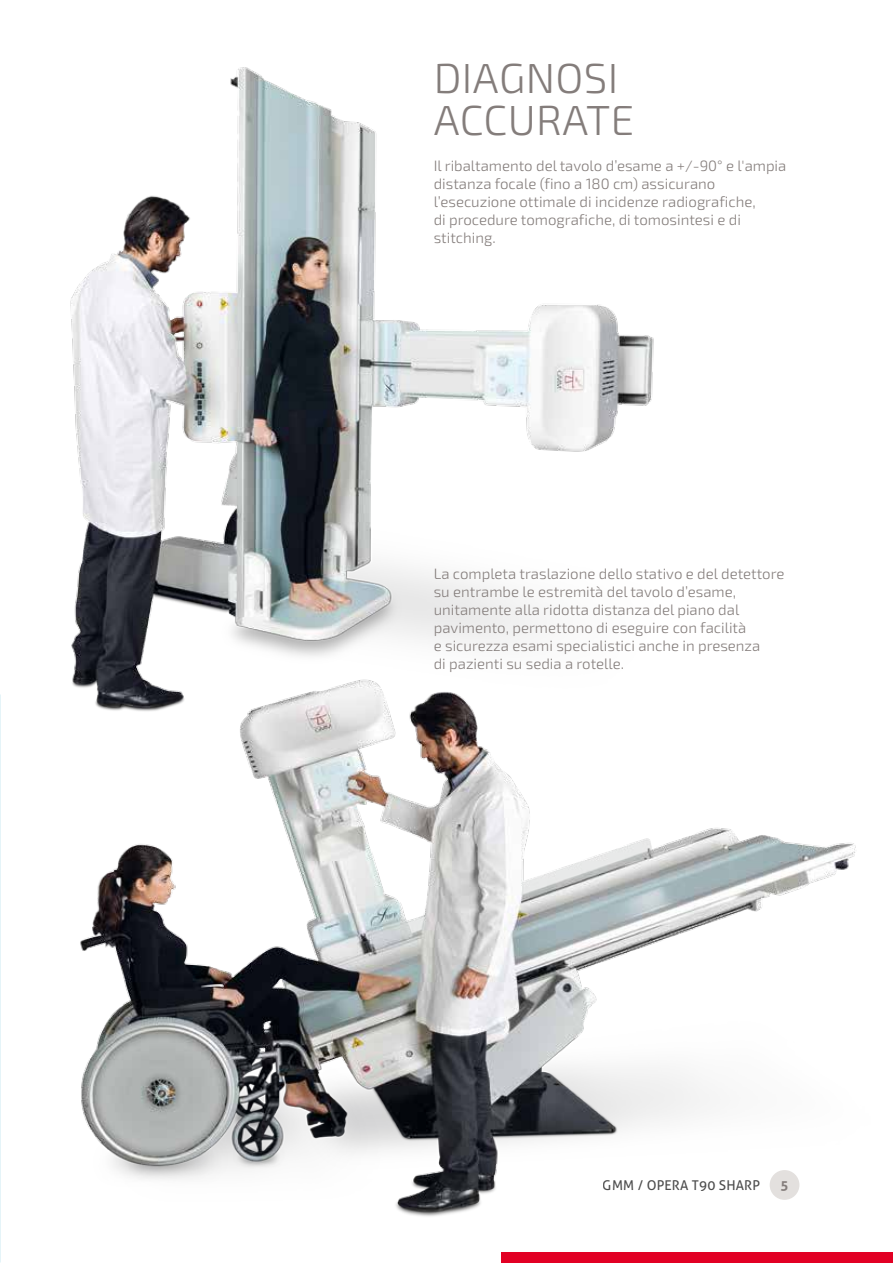
<style>
.page{position:relative;width:893px;height:1263px;background:#fff}
.page>*{position:absolute;margin:0;border:0;box-sizing:border-box;transform-origin:0 0}
.t1{font:300 42px/42px "Exo 2";letter-spacing:.01em;color:#847d7b}
.t2{font:300 15px/18px "Exo 2";color:#847d7b}
.t3{font:13.5px "Aller";letter-spacing:.01em;color:#000}
.t4{font:700 13.5px "Aller";color:#847d7b}
</style>
<div class="page">
<img style="left:0;top:0;width:1px;height:747px">
<img style="left:0;top:17px;width:1px;height:678px">
<img style="left:0;top:830px;width:1px;height:433px">
<img style="left:70px;top:67px;width:584px;height:569px">
<img style="left:71px;top:636px;width:785px;height:581px">
<div style="left:770px;top:1170px;width:29px;height:30px;background:#e3e0de;border-radius:50%"></div>
<div style="left:501px;top:1252px;width:392px;height:11px;background:#e20024"></div>
<h1 class="t1" style="left:434px;top:58px;width:202px">DIAGNOSI<br>ACCURATE</h1>
<p class="t2" style="left:434px;top:157px;width:354px">Il ribaltamento del tavolo d’esame a +/-90° e l'ampia distanza focale (fino a 180 cm) assicurano l’esecuzione ottimale di incidenze radiografiche,<br>di procedure tomografiche, di tomosintesi e di stitching.</p>
<p class="t2" style="left:434px;top:565px;width:352px">La completa traslazione dello stativo e del detettore su entrambe le estremità del tavolo d’esame, unitamente alla ridotta distanza del piano dal pavimento, permettono di eseguire con facilità<br>e sicurezza esami specialistici anche in presenza<br>di pazienti su sedia a rotelle.</p>
<p class="t3" style="left:603px;top:1176px;width:159px">GMM / OPERA T90 SHARP</p>
<p class="t4" style="left:780px;top:1177px;width:10px">5</p>
</div>
